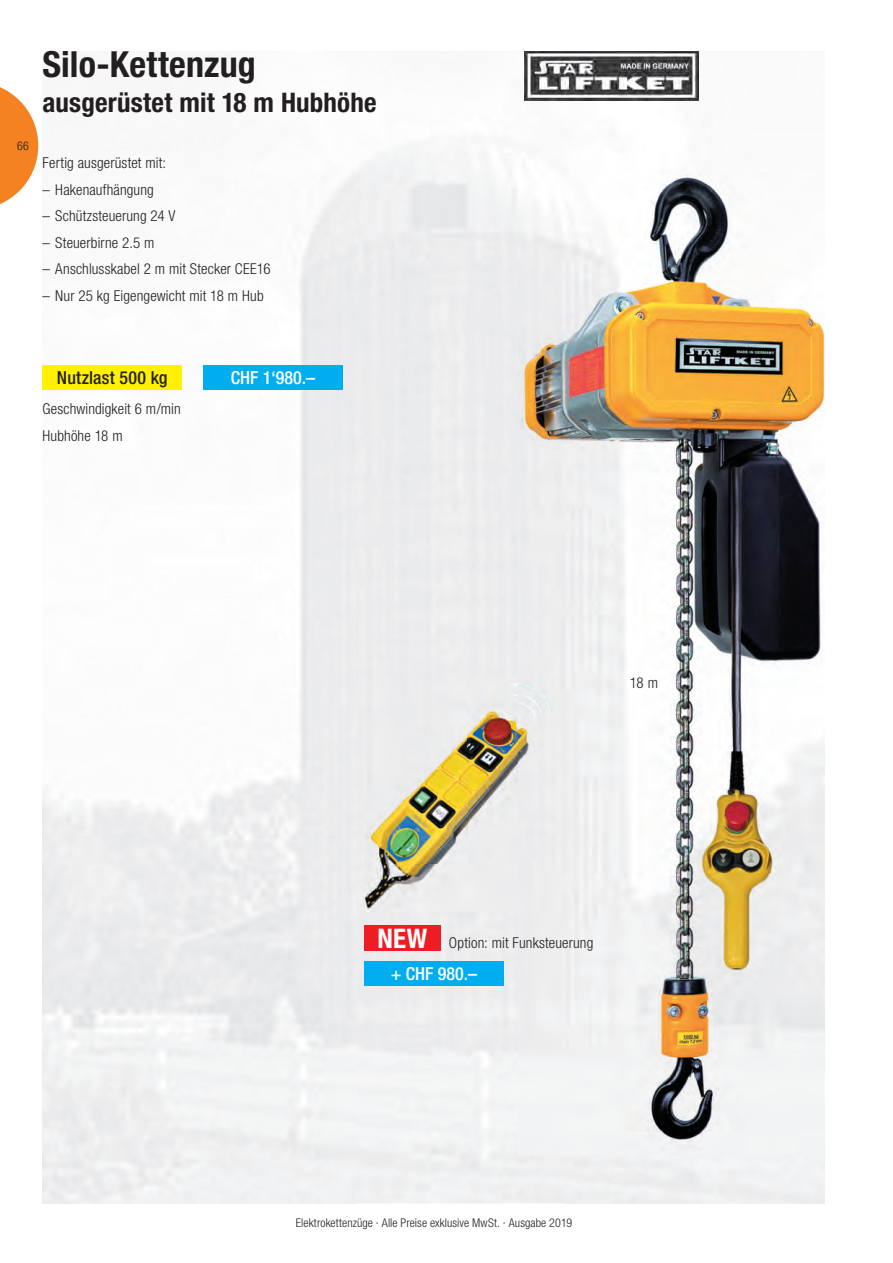
<style>
.page{position:relative;width:893px;height:1263px;background:#fff}
.page>*{position:absolute;margin:0;border:0;box-sizing:border-box;transform-origin:0 0}
.t1{font:700 condensed 36px "Helvetica Neue LT Std";letter-spacing:.005em;color:#231f20}
.t2{font:700 condensed 27px "Helvetica Neue LT Std";letter-spacing:.005em;color:#231f20}
.t3{font:700 condensed 27px "Helvetica Neue LT Std";color:#fff}
.t4{font:500 condensed 18px "Helvetica Neue LT Std";color:#fff}
.t5{font:500 condensed 18px "Helvetica Neue LT Std";letter-spacing:.015em;color:#231f20}
.t6{font:300 condensed 15px/26.5px "Helvetica Neue LT Std";letter-spacing:.01em;color:#231f20}
.t7{font:300 condensed 12px "Helvetica Neue LT Std";letter-spacing:.01em;color:#231f20}
</style>
<div class="page">
<svg style="left:0;top:87px;width:38px;height:117px"></svg>
<img style="left:43px;top:171px;width:312px;height:1032px">
<img style="left:355px;top:51px;width:209px;height:366px">
<img style="left:564px;top:51px;width:135px;height:50px">
<div style="left:355px;top:679px;width:52px;height:524px;background:#efeff0"></div>
<div style="left:407px;top:912px;width:157px;height:291px;background:#f0f0f1"></div>
<img style="left:519px;top:172px;width:306px;height:982px">
<img style="left:364px;top:677px;width:190px;height:235px">
<img style="left:525px;top:51px;width:173px;height:49px">
<div style="left:203px;top:365px;width:140px;height:24px;background:#00aeef"></div>
<div style="left:43px;top:365px;width:139px;height:24px;background:#fff101"></div>
<div style="left:364px;top:925px;width:77px;height:26px;background:#ee1d23"></div>
<div style="left:364px;top:961px;width:140px;height:24px;background:#00aeef"></div>
<p class="t7" style="left:17px;top:139px;width:13px">66</p>
<h1 class="t1" style="left:43px;top:42px;width:215px">Silo-Kettenzug</h1>
<h2 class="t2" style="left:43px;top:86px;width:336px">ausgerüstet mit 18 m Hubhöhe</h2>
<p class="t6" style="left:43px;top:149px;width:125px">Fertig ausgerüstet mit:</p>
<p class="t6" style="left:43px;top:176px;width:113px">– Hakenaufhängung</p>
<p class="t6" style="left:43px;top:202px;width:134px">– Schützsteuerung 24 V</p>
<p class="t6" style="left:43px;top:229px;width:113px">– Steuerbirne 2.5 m</p>
<p class="t6" style="left:43px;top:255px;width:230px">– Anschlusskabel 2 m mit Stecker CEE16</p>
<p class="t6" style="left:43px;top:282px;width:223px">– Nur 25 kg Eigengewicht mit 18 m Hub</p>
<p class="t5" style="left:57px;top:366px;width:112px">Nutzlast 500 kg</p>
<p class="t4" style="left:231px;top:366px;width:86px">CHF 1‘980.–</p>
<p class="t6" style="left:43px;top:396px;width:140px">Geschwindigkeit 6 m/min<br>Hubhöhe 18 m</p>
<p class="t6" style="left:630px;top:670px;width:30px">18 m</p>
<h2 class="t3" style="left:377px;top:922px;width:51px">NEW</h2>
<p class="t4" style="left:391px;top:963px;width:88px">+ CHF 980.–</p>
<p class="t6" style="left:449px;top:929px;width:146px">Option: mit Funksteuerung</p>
<p class="t7" style="left:296px;top:1216px;width:278px">Elektrokettenzüge · Alle Preise exklusive MwSt. · Ausgabe 2019</p>
</div>
